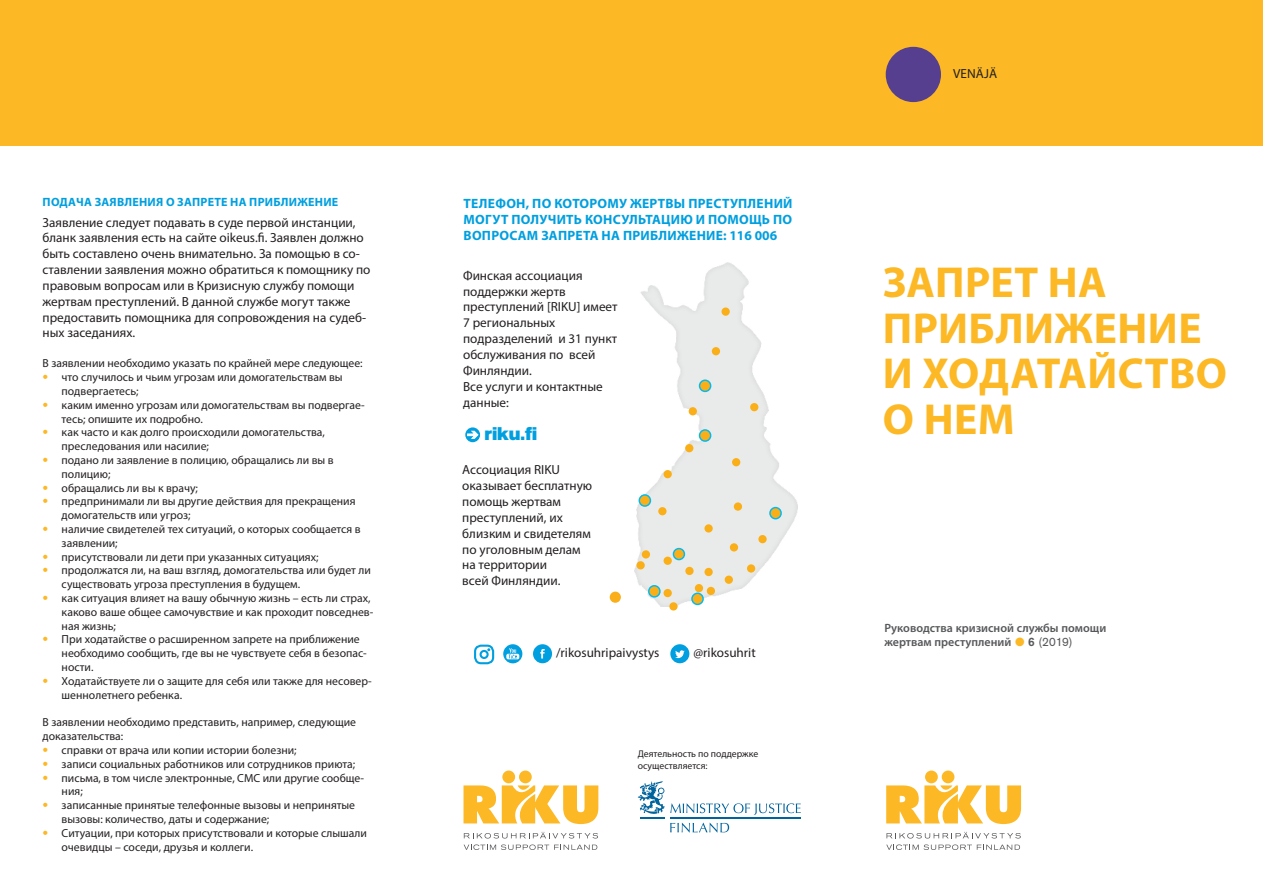
<style>
.page{position:relative;width:1263px;height:893px;background:#fff}
.page>*{position:absolute;margin:0;border:0;box-sizing:border-box;transform-origin:0 0}
.t1{font:700 43.5px/45.8px "Myriad Pro";letter-spacing:.01em;color:#fcb825}
.t2{font:18.15px "Akzidenz Grotesk BE Super";color:#009fdf}
.t3{font:700 13.5px/16.2px "Myriad Pro";letter-spacing:.02em;color:#009fdf;text-align:justify}
.t4{font:13.2px/15.9px "Myriad Pro";color:#231f20}
.t5{font:600 12px/14.4px "Myriad Pro";color:#57585a}
.t6{font:700 12px "Myriad Pro";letter-spacing:.02em;color:#009fdf}
.t7{font:11.7px/13.8px "Myriad Pro";color:#231f20}
.t8{font:9.75px/11.7px "Myriad Pro";color:#231f20}
.s1{font-family:"Akzidenz Grotesk";font-weight:700;color:#fcb825}
.s2{color:#fcb825}
.s3{font-family:"Akzidenz Grotesk";font-weight:700}
.s4{font-family:"Akzidenz Grotesk";font-weight:400}
</style>
<div class="page">
<div style="left:0;top:0;width:1263px;height:146px;background:#fcb825"></div>
<svg style="left:886px;top:832px;width:135px;height:6px"></svg>
<svg style="left:886px;top:844px;width:134px;height:6px"></svg>
<svg style="left:886px;top:770px;width:135px;height:54px"></svg>
<div style="left:474px;top:645px;width:20px;height:19px;border:2px solid #009fdf;border-radius:6px"></div>
<div style="left:479px;top:650px;width:10px;height:9px;border:2px solid #009fdf;border-radius:50%"></div>
<svg style="left:503px;top:644px;width:19px;height:19px"></svg>
<svg style="left:506px;top:648px;width:13px;height:11px"></svg>
<div style="left:533px;top:644px;width:19px;height:19px;background:#009fdf;border-radius:50%"></div>
<svg style="left:540px;top:649px;width:5px;height:9px"></svg>
<div style="left:670px;top:644px;width:19px;height:19px;background:#009fdf;border-radius:50%"></div>
<svg style="left:675px;top:650px;width:10px;height:8px"></svg>
<img style="left:634px;top:262px;width:163px;height:345px">
<div style="left:725px;top:576px;width:8px;height:8px;background:#faaf18;border-radius:50%"></div>
<div style="left:704px;top:568px;width:9px;height:8px;background:#faaf18;border-radius:50%"></div>
<div style="left:707px;top:587px;width:8px;height:8px;background:#faaf18;border-radius:50%"></div>
<div style="left:695px;top:584px;width:8px;height:8px;background:#faaf18;border-radius:50%"></div>
<svg style="left:691px;top:593px;width:13px;height:12px"></svg>
<div style="left:669px;top:602px;width:9px;height:8px;background:#faaf18;border-radius:50%"></div>
<div style="left:663px;top:589px;width:9px;height:8px;background:#faaf18;border-radius:50%"></div>
<svg style="left:648px;top:585px;width:13px;height:13px"></svg>
<div style="left:610px;top:592px;width:11px;height:11px;background:#faaf18;border-radius:50%"></div>
<div style="left:636px;top:561px;width:9px;height:8px;background:#faaf18;border-radius:50%"></div>
<div style="left:642px;top:550px;width:8px;height:9px;background:#faaf18;border-radius:50%"></div>
<div style="left:704px;top:524px;width:9px;height:9px;background:#faaf18;border-radius:50%"></div>
<svg style="left:673px;top:548px;width:12px;height:12px"></svg>
<div style="left:663px;top:557px;width:9px;height:8px;background:#faaf18;border-radius:50%"></div>
<div style="left:685px;top:567px;width:9px;height:8px;background:#faaf18;border-radius:50%"></div>
<div style="left:734px;top:502px;width:8px;height:9px;background:#faaf18;border-radius:50%"></div>
<svg style="left:769px;top:507px;width:13px;height:12px"></svg>
<div style="left:758px;top:535px;width:9px;height:8px;background:#faaf18;border-radius:50%"></div>
<div style="left:730px;top:543px;width:8px;height:8px;background:#faaf18;border-radius:50%"></div>
<div style="left:747px;top:564px;width:8px;height:9px;background:#faaf18;border-radius:50%"></div>
<svg style="left:639px;top:495px;width:11px;height:11px"></svg>
<div style="left:638px;top:494px;width:13px;height:13px;border:1px solid #00baf1;border-radius:50%"></div>
<div style="left:663px;top:470px;width:9px;height:8px;background:#faaf18;border-radius:50%"></div>
<div style="left:658px;top:507px;width:8px;height:8px;background:#faaf18;border-radius:50%"></div>
<div style="left:685px;top:444px;width:8px;height:8px;background:#faaf18;border-radius:50%"></div>
<div style="left:732px;top:458px;width:8px;height:8px;background:#faaf18;border-radius:50%"></div>
<div style="left:750px;top:403px;width:8px;height:8px;background:#faaf18;border-radius:50%"></div>
<svg style="left:699px;top:429px;width:12px;height:13px"></svg>
<div style="left:689px;top:407px;width:8px;height:8px;background:#faaf18;border-radius:50%"></div>
<svg style="left:699px;top:379px;width:12px;height:13px"></svg>
<div style="left:712px;top:347px;width:8px;height:8px;background:#faaf18;border-radius:50%"></div>
<div style="left:721px;top:307px;width:9px;height:9px;background:#faaf18;border-radius:50%"></div>
<svg style="left:465px;top:427px;width:15px;height:15px"></svg>
<svg style="left:467px;top:430px;width:12px;height:9px"></svg>
<svg style="left:638px;top:781px;width:163px;height:51px"></svg>
<hr style="left:670px;top:817px;width:131px;height:1px;background:#00639c">
<svg style="left:464px;top:832px;width:134px;height:6px"></svg>
<svg style="left:464px;top:844px;width:133px;height:6px"></svg>
<svg style="left:463px;top:770px;width:135px;height:54px"></svg>
<div style="left:886px;top:47px;width:55px;height:55px;background:#553f8e;border-radius:50%"></div>
<h2 class="t6" style="left:43px;top:195px;width:297px">ПОДАЧА ЗАЯВЛЕНИЯ О ЗАПРЕТЕ НА ПРИБЛИЖЕНИЕ</h2>
<p class="t4" style="left:43px;top:214px;width:329px">Заявление следует подавать в суде первой инстанции, бланк заявления есть на сайте oikeus.fi. Заявлен должно быть составлено очень внимательно. За помощью в со&shy;ставлении заявления можно обратиться к помощнику по правовым вопросам или в Кризисную службу помощи жертвам преступлений. В данной службе могут также предоставить помощника для сопровождения на судеб&shy;ных заседаниях.</p>
<p class="t7" style="left:43px;top:356px;width:322px">В заявлении необходимо указать по крайней мере следующее:</p>
<p class="t7" style="left:62px;top:370px;width:282px;text-indent:-19px"><span class="s1">•</span> что случилось и чьим угрозам или домогательствам вы подвергаетесь;</p>
<p class="t7" style="left:62px;top:398px;width:304px;text-indent:-19px"><span class="s1">•</span> каким именно угрозам или домогательствам вы подвергае&shy;тесь; опишите их подробно.</p>
<p class="t7" style="left:62px;top:425px;width:265px;text-indent:-19px"><span class="s1">•</span> как часто и как долго происходили домогательства, преследования или насилие;</p>
<p class="t7" style="left:62px;top:453px;width:274px;text-indent:-19px"><span class="s1">•</span> подано ли заявление в полицию, обращались ли вы в полицию;</p>
<p class="t7" style="left:43px;top:481px;width:157px"><span class="s1">•</span> обращались ли вы к врачу;</p>
<p class="t7" style="left:62px;top:494px;width:295px;text-indent:-19px"><span class="s1">•</span> предпринимали ли вы другие действия для прекращения домогательств или угроз;</p>
<p class="t7" style="left:62px;top:522px;width:300px;text-indent:-19px"><span class="s1">•</span> наличие свидетелей тех ситуаций, о которых сообщается в заявлении;</p>
<p class="t7" style="left:43px;top:550px;width:278px"><span class="s1">•</span> присутствовали ли дети при указанных ситуациях;</p>
<p class="t7" style="left:62px;top:563px;width:311px;text-indent:-19px"><span class="s1">•</span> продолжатся ли, на ваш взгляд, домогательства или будет ли существовать угроза преступления в будущем.</p>
<p class="t7" style="left:62px;top:591px;width:313px;text-indent:-19px"><span class="s1">•</span> как ситуация влияет на вашу обычную жизнь – есть ли страх, каково ваше общее самочувствие и как проходит повседнев&shy;ная жизнь;</p>
<p class="t7" style="left:62px;top:632px;width:307px;text-indent:-19px"><span class="s1">•</span> При ходатайстве о расширенном запрете на приближение необходимо сообщить, где вы не чувствуете себя в безопас&shy;ности.</p>
<p class="t7" style="left:62px;top:674px;width:312px;text-indent:-19px"><span class="s1">•</span> Ходатайствуете ли о защите для себя или также для несовер&shy;шеннолетнего ребенка.</p>
<p class="t7" style="left:43px;top:715px;width:315px">В заявлении необходимо представить, например, следующие доказательства:</p>
<p class="t7" style="left:43px;top:743px;width:256px"><span class="s1">•</span> справки от врача или копии истории болезни;</p>
<p class="t7" style="left:43px;top:757px;width:314px"><span class="s1">•</span> записи социальных работников или сотрудников приюта;</p>
<p class="t7" style="left:62px;top:770px;width:304px;text-indent:-19px"><span class="s1">•</span> письма, в том числе электронные, СМС или другие сообще&shy;ния;</p>
<p class="t7" style="left:62px;top:798px;width:295px;text-indent:-19px"><span class="s1">•</span> записанные принятые телефонные вызовы и непринятые вызовы: количество, даты и содержание;</p>
<p class="t7" style="left:62px;top:826px;width:307px;text-indent:-19px"><span class="s1">•</span> Ситуации, при которых присутствовали и которые слышали очевидцы – соседи, друзья и коллеги.</p>
<h2 class="t3" style="left:464px;top:195px;width:330px">ТЕЛЕФОН, ПО КОТОРОМУ ЖЕРТВЫ ПРЕСТУПЛЕНИЙ МОГУТ ПОЛУЧИТЬ КОНСУЛЬТАЦИЮ И ПОМОЩЬ ПО ВОПРОСАМ ЗАПРЕТА НА ПРИБЛИЖЕНИЕ: 116 006</h2>
<p class="t4" style="left:463px;top:267px;width:156px">Финская ассоциация поддержки жертв преступлений [RIKU] имеет<br>7 региональных подразделений и 31 пункт обслуживания по всей<br>Финляндии.<br>Все услуги и контактные данные:</p>
<p class="t2" style="left:484px;top:423px;width:54px">riku.fi</p>
<p class="t4" style="left:462px;top:462px;width:131px">Ассоциация RIKU оказывает бесплатную помощь жертвам преступлений, их близким и свидетелям по уголовным делам на территории<br>всей Финляндии.</p>
<p class="t4" style="left:556px;top:645px;width:105px">/rikosuhripaivystys</p>
<p class="t4" style="left:693px;top:645px;width:64px">@rikosuhrit</p>
<p class="t8" style="left:638px;top:748px;width:122px">Деятельность по поддержке осуществляется:</p>
<p class="t4" style="left:953px;top:65px;width:45px">VENÄJÄ</p>
<h1 class="t1" style="left:883px;top:258px;width:346px">ЗАПРЕТ НА<br>ПРИБЛИЖЕНИЕ<br>И ХОДАТАЙСТВО<br>О НЕМ</h1>
<p class="t5" style="left:884px;top:620px;width:223px">Руководства кризисной службы помощи жертвам преступлений <span class="s2">●</span> <span class="s3">6</span> <span class="s4">(2019)</span></p>
</div>
